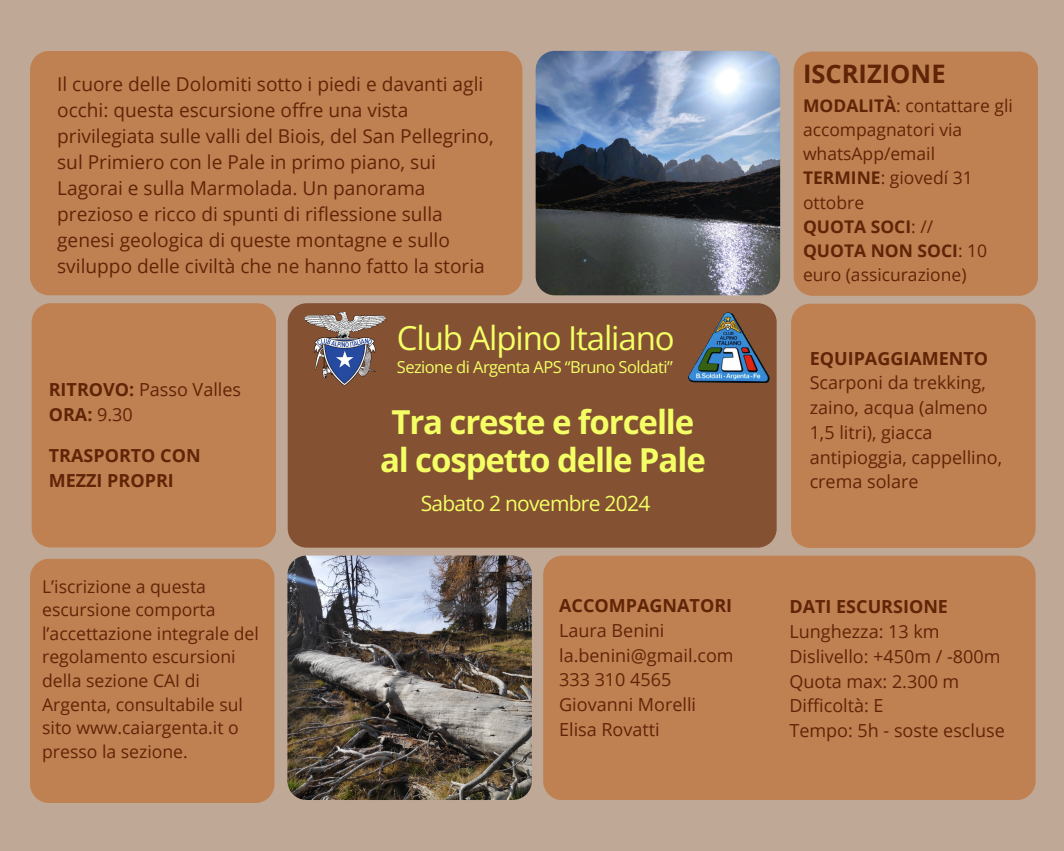
<style>
.page{position:relative;width:1064px;height:851px;background:#fff}
.page>*{position:absolute;margin:0;border:0;box-sizing:border-box;transform-origin:0 0}
.t1{font:700 33px "Open Sans";letter-spacing:-.035em;color:#f3ff65}
.t2{font:33px "Open Sans";letter-spacing:-.035em;color:#f3ff65}
.t3{font:700 25.5px "Open Sans";color:#602407}
.t4{font:21px "Open Sans";letter-spacing:-.035em;color:#f3ff65}
.t5{font:19.05px/25.8px "Open Sans";color:#602407}
.t6{font:18px/24.8px "Open Sans";color:#602407}
.t7{font:700 18px/25px "Open Sans";color:#602407}
.t8{font:17.55px/23.7px "Open Sans";color:#602407}
.t9{font:17.4px/24px "Open Sans";color:#602407}
.t10{font:700 17.4px "Open Sans";color:#602407}
.t11{font:16.5px "Open Sans";letter-spacing:-.035em;color:#f3ff65}
.s1{font-weight:700}
.s2{font-weight:400}
</style>
<div class="page">
<div style="left:0;top:0;width:1063px;height:850px;background:#c0a896"></div>
<img style="left:535px;top:51px;width:245px;height:244px">
<div style="left:30px;top:51px;width:492px;height:244px;background:#bf8152"></div>
<img style="left:287px;top:555px;width:244px;height:245px">
<div style="left:287px;top:303px;width:489px;height:244px;background:#845133"></div>
<div style="left:543px;top:555px;width:492px;height:245px;background:#bf8152"></div>
<img style="left:299px;top:312px;width:92px;height:73px;border-radius:19px">
<div style="left:793px;top:52px;width:244px;height:244px;background:#bf8152"></div>
<div style="left:30px;top:558px;width:244px;height:245px;background:#bf8152"></div>
<div style="left:791px;top:303px;width:244px;height:245px;background:#bf8152"></div>
<img style="left:688px;top:312px;width:81px;height:71px">
<div style="left:32px;top:303px;width:244px;height:244px;background:#bf8152"></div>
<p class="t5" style="left:57px;top:71px;width:438px">Il cuore delle Dolomiti sotto i piedi e davanti agli occhi: questa escursione offre una vista privilegiata sulle valli del Biois, del San Pellegrino, sul Primiero con le Pale in primo piano, sui Lagorai e sulla Marmolada. Un panorama prezioso e ricco di spunti di riflessione sulla genesi geologica di queste montagne e sullo sviluppo delle civiltà che ne hanno fatto la storia</p>
<p class="t6" style="left:49px;top:376px;width:194px"><span class="s1">RITROVO:</span> Passo Valles</p>
<p class="t7" style="left:49px;top:401px;width:86px">ORA: <span class="s2">9.30</span></p>
<p class="t7" style="left:49px;top:442px;width:153px">TRASPORTO CON<br>MEZZI PROPRI</p>
<p class="t8" style="left:42px;top:574px;width:218px">L’iscrizione a questa escursione comporta l’accettazione integrale del regolamento escursioni della sezione CAI di<br>Argenta, consultabile sul sito www.caiargenta.it o presso la sezione.</p>
<p class="t2" style="left:397px;top:315px;width:279px">Club Alpino Italiano</p>
<p class="t11" style="left:397px;top:355px;width:277px">Sezione di Argenta APS “Bruno Soldati”</p>
<p class="t1" style="left:391px;top:398px;width:304px">Tra creste e forcelle</p>
<p class="t1" style="left:380px;top:437px;width:327px">al cospetto delle Pale</p>
<p class="t4" style="left:420px;top:488px;width:231px">Sabato 2 novembre 2024</p>
<h1 class="t7" style="left:559px;top:592px;width:174px">ACCOMPAGNATORI</h1>
<h1 class="t6" style="left:559px;top:617px;width:107px">Laura Benini</h1>
<h4 class="t6" style="left:559px;top:642px;width:176px">la.benini@gmail.com</h4>
<h3 class="t6" style="left:559px;top:667px;width:114px">333 310 4565</h3>
<p class="t6" style="left:559px;top:691px;width:138px">Giovanni Morelli</p>
<p class="t6" style="left:559px;top:716px;width:102px">Elisa Rovatti</p>
<p class="t3" style="left:802px;top:55px;width:144px">ISCRIZIONE</p>
<p class="t9" style="left:802px;top:94px;width:211px"><span class="s1">MODALITÀ</span>: contattare gli accompagnatori via whatsApp/email</p>
<h5 class="t9" style="left:802px;top:166px;width:171px"><span class="s1">TERMINE</span>: giovedí 31 ottobre</h5>
<p class="t10" style="left:802px;top:214px;width:132px">QUOTA SOCI<span class="s2">: //</span></p>
<h2 class="t9" style="left:802px;top:238px;width:186px"><span class="s1">QUOTA NON SOCI</span>: 10 euro (assicurazione)</h2>
<p class="t7" style="left:809px;top:345px;width:180px">EQUIPAGGIAMENTO</p>
<p class="t6" style="left:809px;top:370px;width:194px">Scarponi da trekking, zaino, acqua (almeno<br>1,5 litri), giacca antipioggia, cappellino, crema solare</p>
<p class="t7" style="left:789px;top:594px;width:160px">DATI ESCURSIONE</p>
<p class="t6" style="left:789px;top:618px;width:152px">Lunghezza: 13 km</p>
<p class="t6" style="left:789px;top:643px;width:212px">Dislivello: +450m / -800m</p>
<p class="t6" style="left:789px;top:668px;width:171px">Quota max: 2.300 m</p>
<p class="t6" style="left:789px;top:693px;width:96px">Difficoltà: E</p>
<p class="t6" style="left:789px;top:717px;width:217px">Tempo: 5h - soste escluse</p>
</div>
